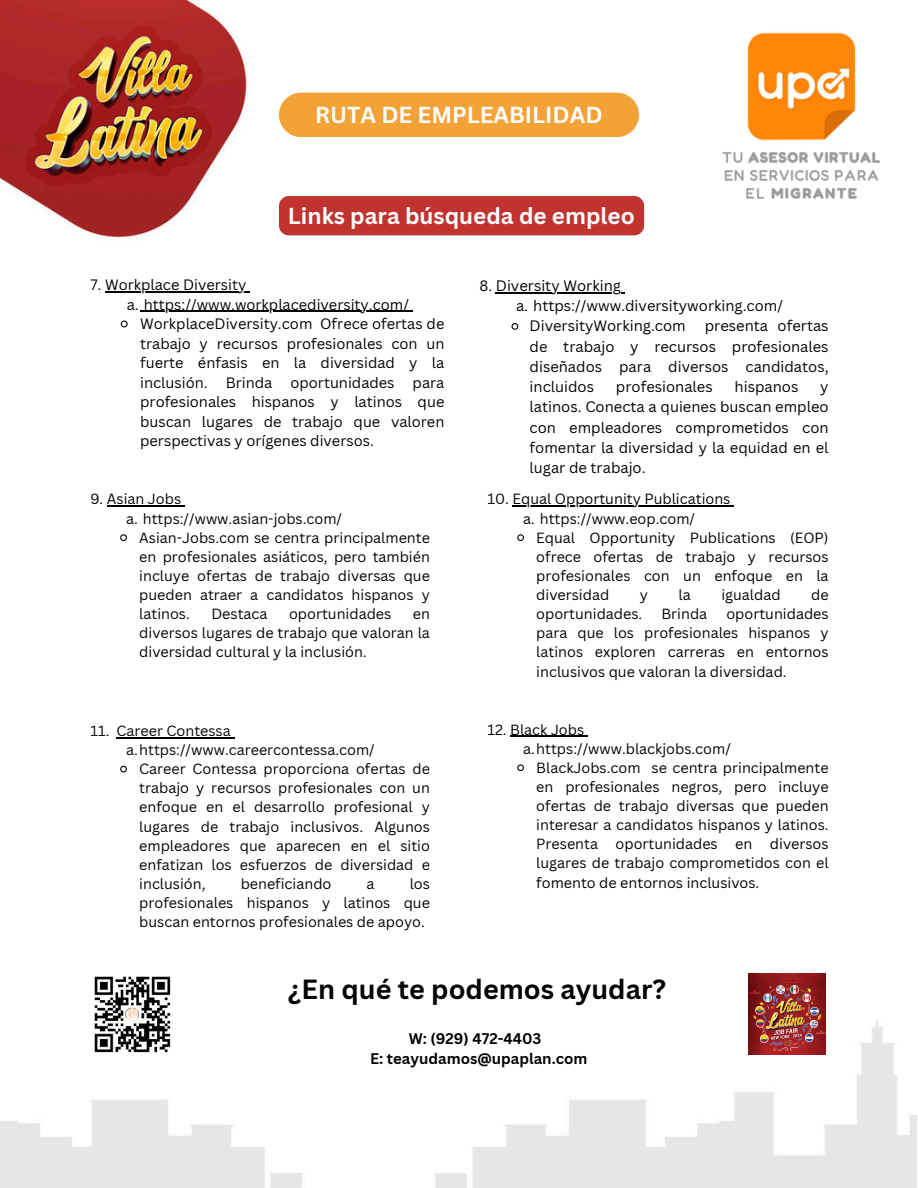
<style>
.page{position:relative;width:918px;height:1188px;background:#fff}
.page>*{position:absolute;margin:0;border:0;box-sizing:border-box;transform-origin:0 0}
.t1{font:700 27px "Canva Sans";color:#030303}
.t2{font:700 22.5px "Canva Sans";color:#fff}
.t3{font:700 22.5px "Canva Sans";color:#fefefe}
.t4{font:700 15px/20.2px "Canva Sans";color:#030303;text-align:center}
.t5{font:14.7px/20.2px "Canva Sans";color:#030303;text-align:justify}
.t6{font:14.4px/19.2px "Canva Sans";color:#030303;text-align:justify}
</style>
<div class="page">
<img style="left:0;top:0;width:645px;height:311px">
<div style="left:279px;top:93px;width:360px;height:44px;background:#f3a237"></div>
<img style="left:0;top:1020px;width:917px;height:168px">
<img style="left:748px;top:973px;width:78px;height:81px">
<img style="left:92px;top:976px;width:81px;height:78px">
<img style="left:722px;top:32px;width:158px;height:167px">
<svg style="left:277px;top:1020px;width:400px;height:54px"></svg>
<div style="left:279px;top:196px;width:365px;height:39px;background:#c0332f;border-radius:10px"></div>
<hr style="left:105px;top:291px;width:141px;height:1px;background:#030303">
<hr style="left:144px;top:311px;width:265px;height:1px;background:#030303">
<svg style="left:120px;top:320px;width:8px;height:8px"></svg>
<hr style="left:496px;top:292px;width:125px;height:1px;background:#030303">
<svg style="left:511px;top:323px;width:8px;height:7px"></svg>
<hr style="left:107px;top:506px;width:74px;height:1px;background:#030303">
<svg style="left:120px;top:534px;width:7px;height:7px"></svg>
<hr style="left:512px;top:506px;width:218px;height:1px;background:#030303">
<svg style="left:517px;top:534px;width:7px;height:7px"></svg>
<hr style="left:117px;top:737px;width:114px;height:1px;background:#030303">
<svg style="left:120px;top:765px;width:7px;height:8px"></svg>
<hr style="left:510px;top:736px;width:74px;height:1px;background:#030303">
<svg style="left:517px;top:764px;width:7px;height:8px"></svg>
<h2 class="t3" style="left:315px;top:99px;width:289px">RUTA DE EMPLEABILIDAD</h2>
<p class="t2" style="left:288px;top:200px;width:348px">Links para búsqueda de empleo</p>
<p class="t5" style="left:90px;top:274px;width:158px">7. Workplace Diversity</p>
<p class="t5" style="left:127px;top:294px;width:284px">a. https://www.workplacediversity.com/</p>
<p class="t5" style="left:140px;top:314px;width:306px;line-height:19.5px">WorkplaceDiversity.com Ofrece ofertas de trabajo y recursos profesionales con un fuerte énfasis en la diversidad y la inclusión. Brinda oportunidades para profesionales hispanos y latinos que buscan lugares de trabajo que valoren perspectivas y orígenes diversos.</p>
<p class="t6" style="left:90px;top:489px;width:92px">9. Asian Jobs</p>
<p class="t6" style="left:126px;top:508px;width:218px">a. https://www.asian-jobs.com/</p>
<p class="t6" style="left:139px;top:528px;width:292px">Asian-Jobs.com se centra principalmente en profesionales asiáticos, pero también incluye ofertas de trabajo diversas que pueden atraer a candidatos hispanos y latinos.</p>
<p class="t6" style="left:211px;top:604px;width:58px">Destaca</p>
<p class="t6" style="left:289px;top:604px;width:104px">oportunidades</p>
<p class="t6" style="left:139px;top:604px;width:292px;text-indent:274px">en diversos lugares de trabajo que valoran la diversidad cultural y la inclusión.</p>
<h1 class="t6" style="left:90px;top:721px;width:142px">11. Career Contessa</h1>
<h4 class="t6" style="left:126px;top:740px;width:250px">a.https://www.careercontessa.com/</h4>
<p class="t6" style="left:139px;top:759px;width:292px">Career Contessa proporciona ofertas de trabajo y recursos profesionales con un enfoque en el desarrollo profesional y lugares de trabajo inclusivos. Algunos empleadores que aparecen en el sitio enfatizan los esfuerzos de diversidad e inclusión,</p>
<p class="t6" style="left:241px;top:874px;width:92px">beneficiando</p>
<p class="t6" style="left:367px;top:874px;width:10px">a</p>
<p class="t6" style="left:139px;top:874px;width:292px;text-indent:270px">los profesionales hispanos y latinos que buscan entornos profesionales de apoyo.</p>
<p class="t5" style="left:479px;top:275px;width:143px">8. Diversity Working</p>
<p class="t5" style="left:516px;top:295px;width:269px">a. https://www.diversityworking.com/</p>
<p class="t5" style="left:530px;top:316px;width:158px">DiversityWorking.com</p>
<p class="t5" style="left:530px;top:316px;width:301px;text-indent:175px">presenta ofertas de trabajo y recursos profesionales diseñados para diversos candidatos, incluidos</p>
<p class="t5" style="left:616px;top:376px;width:98px">profesionales</p>
<p class="t5" style="left:735px;top:376px;width:65px">hispanos</p>
<p class="t5" style="left:530px;top:376px;width:301px;text-indent:291px">y latinos. Conecta a quienes buscan empleo con empleadores comprometidos con fomentar la diversidad y la equidad en el lugar de trabajo.</p>
<p class="t6" style="left:487px;top:489px;width:245px">10. Equal Opportunity Publications</p>
<p class="t6" style="left:523px;top:508px;width:174px">a. https://www.eop.com/</p>
<p class="t6" style="left:536px;top:528px;width:294px">Equal Opportunity Publications (EOP) ofrece ofertas de trabajo y recursos profesionales con un enfoque en la diversidad</p>
<p class="t6" style="left:640px;top:585px;width:10px">y</p>
<p class="t6" style="left:679px;top:585px;width:14px">la</p>
<p class="t6" style="left:721px;top:585px;width:61px">igualdad</p>
<p class="t6" style="left:811px;top:585px;width:19px">de</p>
<p class="t6" style="left:536px;top:604px;width:108px">oportunidades.</p>
<p class="t6" style="left:661px;top:604px;width:47px">Brinda</p>
<p class="t6" style="left:536px;top:604px;width:294px;text-indent:190px">oportunidades para que los profesionales hispanos y latinos exploren carreras en entornos inclusivos que valoran la diversidad.</p>
<p class="t6" style="left:487px;top:719px;width:98px">12. Black Jobs</p>
<p class="t6" style="left:523px;top:738px;width:209px">a.https://www.blackjobs.com/</p>
<p class="t6" style="left:536px;top:758px;width:294px">BlackJobs.com se centra principalmente</p>
<p class="t6" style="left:536px;top:777px;width:294px">en profesionales negros, pero incluye</p>
<p class="t6" style="left:536px;top:796px;width:294px">ofertas de trabajo diversas que pueden</p>
<p class="t6" style="left:536px;top:815px;width:294px">interesar a candidatos hispanos y latinos.</p>
<p class="t6" style="left:536px;top:834px;width:294px">Presenta oportunidades en diversos</p>
<p class="t6" style="left:536px;top:853px;width:294px">lugares de trabajo comprometidos con el</p>
<p class="t6" style="left:536px;top:872px;width:225px">fomento de entornos inclusivos.</p>
<p class="t1" style="left:288px;top:970px;width:380px">¿En qué te podemos ayudar?</p>
<p class="t4" style="left:370px;top:1028px;width:219px">W: (929) 472-4403<br>E: teayudamos@upaplan.com</p>
</div>
